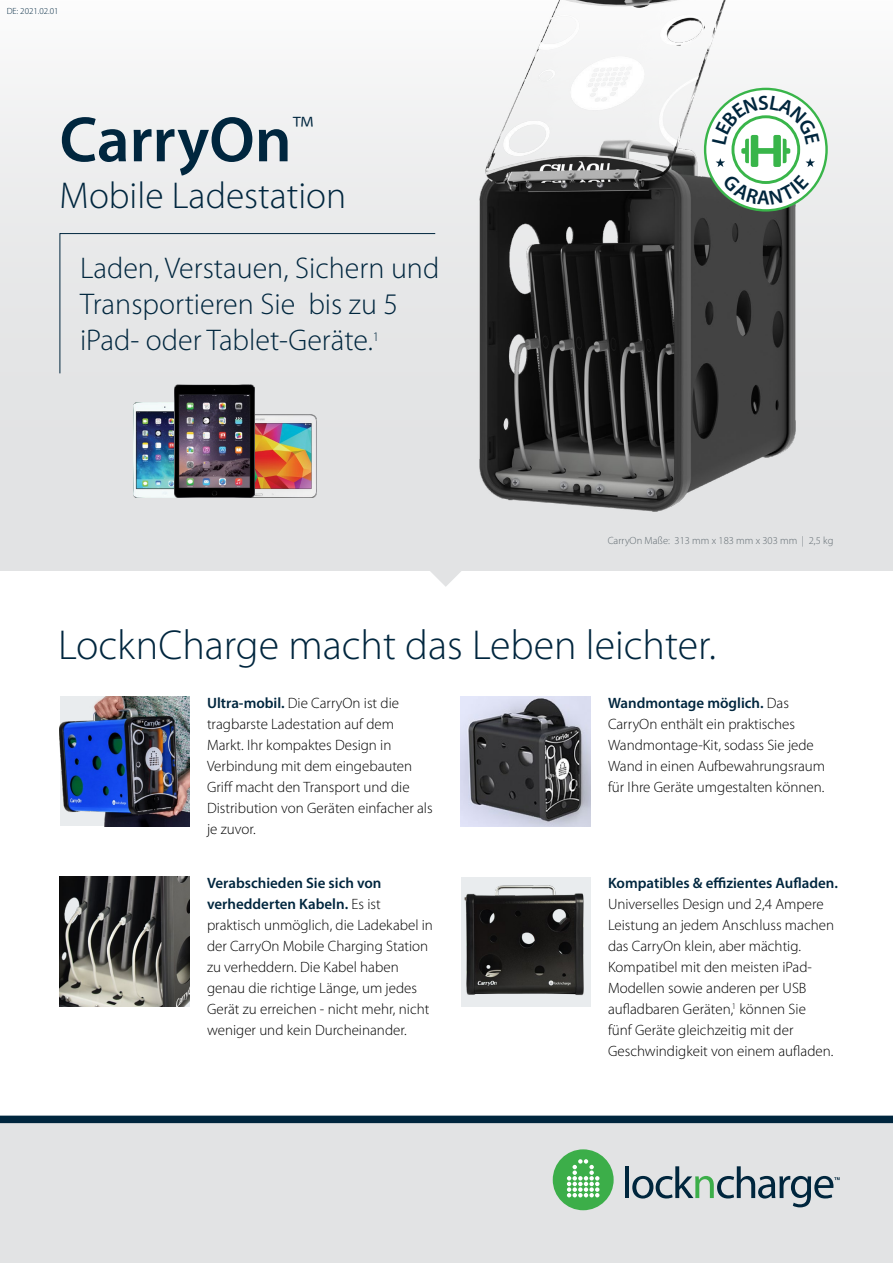
<style>
.page{position:relative;width:893px;height:1263px;background:#fff}
.page>*{position:absolute;margin:0;border:0;box-sizing:border-box;transform-origin:0 0}
.t1{font:600 64.5px "Myriad Pro";color:#00263e}
.t2{font:300 42px "Myriad Pro";color:#00263e}
.t3{font:300 37.5px "Myriad Pro";color:#00263e}
.t4{font:300 30px/36px "Myriad Pro";color:#00263e}
.t5{font:300 15px/21px "Myriad Pro";color:#000}
.t6{font:600 15px "Myriad Pro";color:#00263e}
.t7{font:300 13.05px "Myriad Pro";color:#00263e}
.t8{font:300 10.5px "Myriad Pro";color:#606a70}
.t9{font:300 9px "Myriad Pro";color:#00263e}
.s1{font-weight:600;color:#00263e}
</style>
<div class="page">
<div style="left:0;top:0;width:893px;height:570px;background:linear-gradient(to bottom,#f6f7f7,#dcdedf)"></div>
<svg style="left:429px;top:563px;width:33px;height:24px"></svg>
<div style="left:0;top:1123px;width:893px;height:140px;background:#e2e3e4"></div>
<hr style="left:625px;top:1166px;width:4px;height:32px;background:#00263d">
<div style="left:553px;top:1149px;width:61px;height:61px;background:#3cae49;border-radius:50%"></div>
<svg style="left:567px;top:1159px;width:32px;height:38px"></svg>
<svg style="left:632px;top:1166px;width:208px;height:41px"></svg>
<div style="left:0;top:1115px;width:893px;height:8px;background:#00263e"></div>
<img style="left:418px;top:0;width:441px;height:563px">
<div style="left:59px;top:233px;width:377px;height:141px;background:#e6e6e7"></div>
<img style="left:254px;top:414px;width:62px;height:83px">
<img style="left:133px;top:403px;width:42px;height:94px">
<img style="left:175px;top:384px;width:79px;height:113px">
<img style="left:461px;top:877px;width:129px;height:128px">
<img style="left:60px;top:877px;width:129px;height:129px">
<img style="left:460px;top:696px;width:130px;height:130px">
<img style="left:60px;top:696px;width:129px;height:130px">
<svg style="left:704px;top:88px;width:124px;height:124px"></svg>
<svg style="left:712px;top:95px;width:108px;height:110px"></svg>
<p class="t9" style="left:7px;top:5px;width:53px">DE: 2021.02.01</p>
<h1 class="t1" style="left:60px;top:99px;width:255px">CarryOn<sup>™</sup></h1>
<h3 class="t3" style="left:60px;top:173px;width:288px">Mobile Ladestation</h3>
<h3 class="t4" style="left:80px;top:250px;width:361px">Laden, Verstauen, Sichern und<br>Transportieren Sie bis zu 5 iPad- oder Tablet-Geräte.</h3>
<p class="t7" style="left:373px;top:329px;width:8px">1</p>
<p class="t8" style="left:608px;top:534px;width:227px">CarryOn Maße: 313 mm x 183 mm x 303 mm | 2,5 kg</p>
<h2 class="t2" style="left:58px;top:620px;width:659px">LocknCharge macht das Leben leichter.</h2>
<p class="t5" style="left:207px;top:692px;width:227px"><span class="s1">Ultra-mobil.</span> Die CarryOn ist die tragbarste Ladestation auf dem<br>Markt. Ihr kompaktes Design in<br>Verbindung mit dem eingebauten<br>Griff macht den Transport und die<br>Distribution von Geräten einfacher als je zuvor.</p>
<p class="t5" style="left:608px;top:692px;width:219px"><span class="s1">Wandmontage möglich.</span> Das<br>CarryOn enthält ein praktisches<br>Wandmontage-Kit, sodass Sie jede<br>Wand in einen Aufbewahrungsraum für Ihre Geräte umgestalten können.</p>
<p class="t5" style="left:207px;top:872px;width:227px"><span class="s1">Verabschieden Sie sich von verhedderten Kabeln.</span> Es ist praktisch unmöglich, die Ladekabel in der CarryOn Mobile Charging Station zu verheddern. Die Kabel haben genau die richtige Länge, um jedes Gerät zu erreichen - nicht mehr, nicht weniger und kein Durcheinander.</p>
<p class="t6" style="left:608px;top:873px;width:231px">Kompatibles &amp; effizientes Aufladen.</p>
<p class="t5" style="left:608px;top:893px;width:228px">Universelles Design und 2,4 Ampere Leistung an jedem Anschluss machen das CarryOn klein, aber mächtig.<br>Kompatibel mit den meisten iPad-Modellen sowie anderen per USB aufladbaren Geräten,<sup>1</sup> können Sie<br>fünf Geräte gleichzeitig mit der Geschwindigkeit von einem aufladen.</p>
</div>
